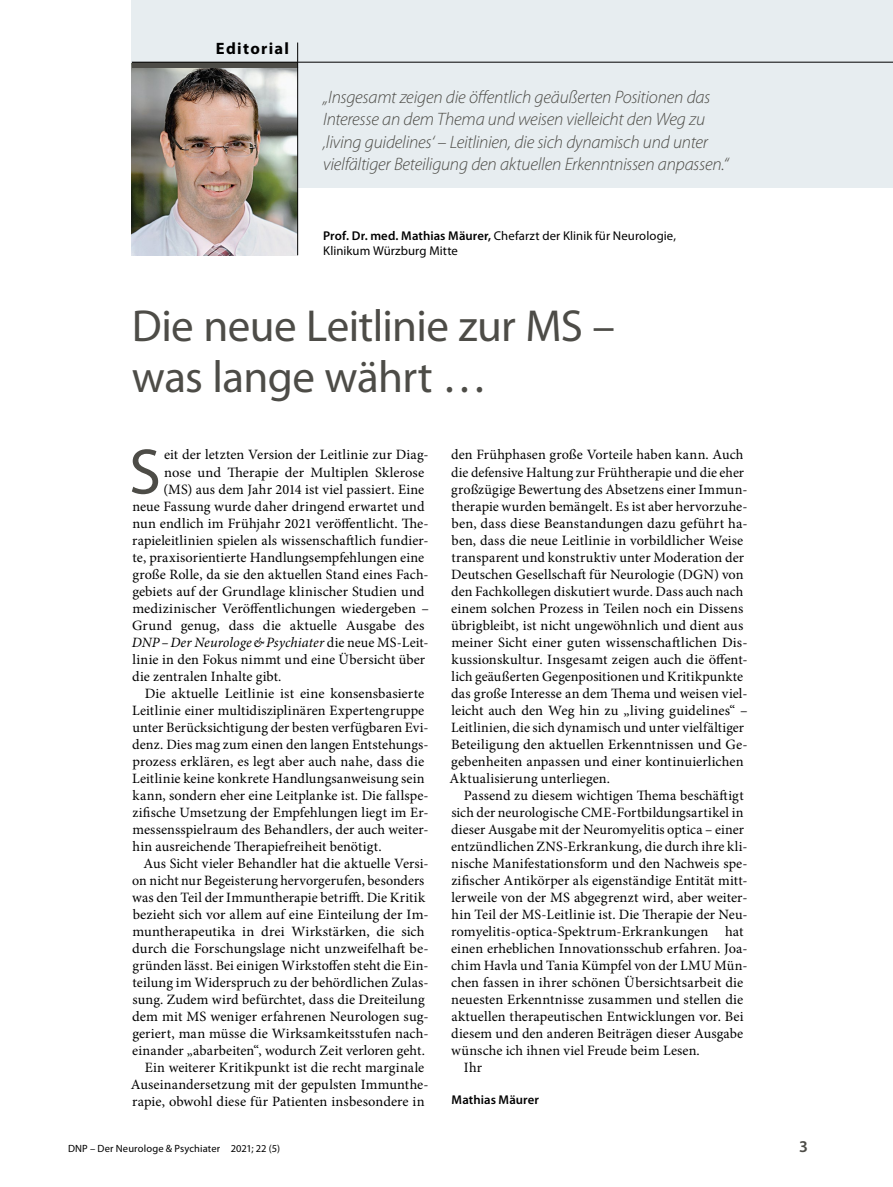
<style>
.page{position:relative;width:893px;height:1187px;background:#fff}
.page>*{position:absolute;margin:0;border:0;box-sizing:border-box;transform-origin:0 0}
.Para_Initial_1{font:64.65px "Myriad Pro";color:#4d4c47}
.Title_1{font:45px/51px "Myriad Pro";letter-spacing:-.015em;color:#4d4c47}
.NoXML_Eyecatcher_x{font:italic 300 18px/22.5px "Myriad Pro";letter-spacing:-.015em;color:#4d4c47}
.t1{font:700 16.5px "Myriad Pro";letter-spacing:.08em;color:#000}
.t2{font:600 16.5px "Myriad Pro";color:#4d4c47}
.Para_Indent{font:14.25px/17px "Minion Pro";letter-spacing:.005em;color:#000}
.Para_Initial_1-2{font:14.25px "Minion Pro";letter-spacing:.005em;color:#000}
.Para_Initial_1-3{font:italic 14.25px "Minion Pro";letter-spacing:.005em;color:#000}
.ImageCaption_Editori{font:12.75px/15px "Myriad Pro";letter-spacing:.005em;color:#000}
.NoXML_Box_Heading_Au{font:600 12.75px "Myriad Pro";letter-spacing:.005em;color:#000}
.t3{font:10.5px "Myriad Pro";letter-spacing:.01em;color:#000}
.s1{font-weight:600}
.s2{font-style:normal}
</style>
<div class="page">
<div style="left:132px;top:0;width:761px;height:187px;background:#e7edf0"></div>
<img style="left:132px;top:67px;width:165px;height:188px">
<div style="left:132px;top:62px;width:166px;height:5px;background:#4d4c47"></div>
<hr style="left:132px;top:62px;width:166px;height:1px;background:#000">
<hr style="left:298px;top:62px;width:595px;height:1px;background:#000">
<svg style="left:297px;top:43px;width:1px;height:24px"></svg>
<hr style="left:297px;top:67px;width:1px;height:188px;background:#000">
<p class="t1" style="left:216px;top:37px;width:75px">Editorial</p>
<p class="NoXML_Eyecatcher_x" style="left:323px;top:86px;width:407px">„Insgesamt zeigen die öffentlich geäußerten Positionen das Interesse an dem Thema und weisen vielleicht den Weg zu ‚living guidelines‘ – Leitlinien, die sich dynamisch und unter vielfältiger Beteiligung den aktuellen Erkenntnissen anpassen.“</p>
<p class="ImageCaption_Editori" style="left:323px;top:228px;width:354px"><span class="s1">Prof. Dr. med. Mathias Mäurer,</span> Chefarzt der Klinik für Neurologie,<br>Klinikum Würzburg Mitte</p>
<p class="Title_1" style="left:132px;top:299px;width:485px">Die neue Leitlinie zur MS – was lange währt …</p>
<p class="Para_Initial_1" style="left:129px;top:432px;width:33px">S</p>
<p class="Para_Initial_1-2" style="left:164px;top:445px;width:266px">eit der letzten Version der Leitlinie zur Diag-</p>
<p class="Para_Initial_1-2" style="left:164px;top:462px;width:262px">nose und Therapie der Multiplen Sklerose</p>
<p class="Para_Initial_1-2" style="left:164px;top:479px;width:262px">(MS) aus dem Jahr 2014 ist viel passiert. Eine</p>
<p class="Para_Initial_1-2" style="left:132px;top:496px;width:294px">neue Fassung wurde daher dringend erwartet und</p>
<p class="Para_Initial_1-2" style="left:132px;top:513px;width:298px">nun endlich im Frühjahr 2021 veröffentlicht. The-</p>
<p class="Para_Initial_1-2" style="left:132px;top:530px;width:298px">rapieleitlinien spielen als wissenschaftlich fundier-</p>
<p class="Para_Initial_1-2" style="left:133px;top:547px;width:293px">te, praxisorientierte Handlungsempfehlungen eine</p>
<p class="Para_Initial_1-2" style="left:132px;top:564px;width:298px">große Rolle, da sie den aktuellen Stand eines Fach-</p>
<p class="Para_Initial_1-2" style="left:132px;top:581px;width:294px">gebiets auf der Grundlage klinischer Studien und</p>
<p class="Para_Initial_1-2" style="left:132px;top:598px;width:298px">medizinischer Veröffentlichungen wiedergeben –</p>
<p class="Para_Initial_1-2" style="left:132px;top:615px;width:294px">Grund genug, dass die aktuelle Ausgabe des</p>
<p class="Para_Initial_1-3" style="left:132px;top:632px;width:298px">DNP–Der Neurologe&amp;Psychiater <span class="s2">die neue MS-Leit-</span></p>
<p class="Para_Initial_1-2" style="left:133px;top:649px;width:294px">linie in den Fokus nimmt und eine Übersicht über</p>
<p class="Para_Initial_1-2" style="left:132px;top:666px;width:151px">die zentralen Inhalte gibt.</p>
<p class="Para_Indent" style="left:132px;top:684px;width:298px;text-indent:13px">Die aktuelle Leitlinie ist eine konsensbasierte Leitlinie einer multidisziplinären Expertengruppe unter Berücksichtigung der besten verfügbaren Evi&shy;denz. Dies mag zum einen den langen Entstehungs&shy;prozess erklären, es legt aber auch nahe, dass die Leitlinie keine konkrete Handlungsanweisung sein kann, sondern eher eine Leitplanke ist. Die fallspe&shy;zifische Umsetzung der Empfehlungen liegt im Er&shy;messensspielraum des Behandlers, der auch weiter&shy;hin ausreichende Therapiefreiheit benötigt.</p>
<p class="Para_Indent" style="left:132px;top:854px;width:298px;text-indent:11px">Aus Sicht vieler Behandler hat die aktuelle Versi&shy;on nicht nur Begeisterung hervorgerufen, besonders was den Teil der Immuntherapie betrifft. Die Kritik bezieht sich vor allem auf eine Einteilung der Im&shy;muntherapeutika in drei Wirkstärken, die sich durch die Forschungslage nicht unzweifelhaft be&shy;gründen lässt. Bei einigen Wirkstoffen steht die Ein&shy;teilung im Widerspruch zu der behördlichen Zulas&shy;sung. Zudem wird befürchtet, dass die Dreiteilung dem mit MS weniger erfahrenen Neurologen sug&shy;geriert, man müsse die Wirksamkeitsstufen nach&shy;einander „abarbeiten“, wodurch Zeit verloren geht.</p>
<p class="Para_Indent" style="left:131px;top:1059px;width:299px;text-indent:14px">Ein weiterer Kritikpunkt ist die recht marginale<br>Auseinandersetzung mit der gepulsten Immunthe&shy;rapie, obwohl diese für Patienten insbesondere in</p>
<p class="Para_Indent" style="left:450px;top:446px;width:300px">den Frühphasen große Vorteile haben kann. Auch die defensive Haltung zur Frühtherapie und die eher großzügige Bewertung des Absetzens einer Immun&shy;therapie wurden bemängelt. Es ist aber hervorzuhe&shy;ben, dass diese Beanstandungen dazu geführt ha&shy;ben, dass die neue Leitlinie in vorbildlicher Weise transparent und konstruktiv unter Moderation der Deutschen Gesellschaft für Neurologie (DGN) von den Fachkollegen diskutiert wurde. Dass auch nach einem solchen Prozess in Teilen noch ein Dissens übrigbleibt, ist nicht ungewöhnlich und dient aus meiner Sicht einer guten wissenschaftlichen Dis&shy;kussionskultur. Insgesamt zeigen auch die öffent&shy;lich geäußerten Gegenpositionen und Kritikpunkte das große Interesse an dem Thema und weisen viel&shy;leicht auch den Weg hin zu „living guidelines“ – Leitlinien, die sich dynamisch und unter vielfältiger Beteiligung den aktuellen Erkenntnissen und Ge&shy;gebenheiten anpassen und einer kontinuierlichen Aktualisierung unterliegen.</p>
<p class="Para_Indent" style="left:451px;top:786px;width:298px;text-indent:13px">Passend zu diesem wichtigen Thema beschäftigt sich der neurologische CME-Fortbildungsartikel in dieser Ausgabe mit der Neuromyelitis optica – einer entzündlichen ZNS-Erkrankung, die durch ihre kli&shy;nische Manifestationsform und den Nachweis spe&shy;zifischer Antikörper als eigenständige Entität mitt&shy;lerweile von der MS abgegrenzt wird, aber weiter&shy;hin Teil der MS-Leitlinie ist. Die Therapie der Neu&shy;romyelitis-optica-Spektrum-Erkrankungen hat einen erheblichen Innovationsschub erfahren. Joa&shy;chim Havla und Tania Kümpfel von der LMU Mün&shy;chen fassen in ihrer schönen Übersichtsarbeit die neuesten Erkenntnisse zusammen und stellen die aktuellen therapeutischen Entwicklungen vor. Bei diesem und den anderen Beiträgen dieser Ausgabe wünsche ich ihnen viel Freude beim Lesen.</p>
<p class="Para_Indent" style="left:464px;top:1059px;width:20px">Ihr</p>
<p class="NoXML_Box_Heading_Au" style="left:452px;top:1091px;width:89px">Mathias Mäurer</p>
<p class="t3" style="left:68px;top:1141px;width:213px">DNP – Der Neurologe &amp; Psychiater 2021; 22 (5)</p>
<p class="t2" style="left:799px;top:1135px;width:10px">3</p>
</div>
